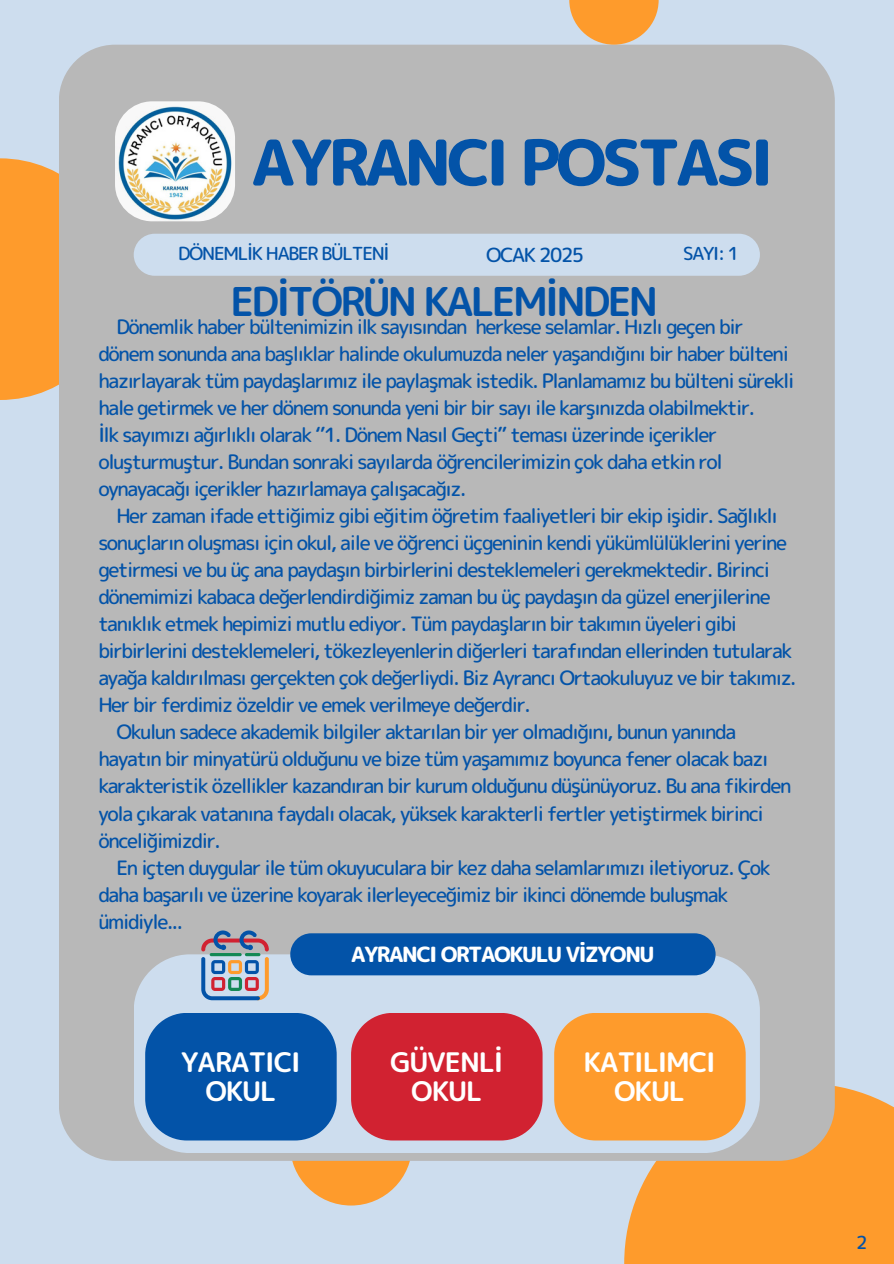
<style>
.page{position:relative;width:894px;height:1264px;background:#fff}
.page>*{position:absolute;margin:0;border:0;box-sizing:border-box;transform-origin:0 0}
.t1{font:63px "rounded mplus 1 p heavy";letter-spacing:-.07em;color:#0353a8}
.t2{font:39.75px "rounded mplus 1 p bold";letter-spacing:-.07em;color:#0353a8}
.t3{font:27px/29.2px "rounded mplus 1 p bold";letter-spacing:-.04em;color:#fff;text-align:center}
.t4{font:21px "rounded mplus 1 p heavy";letter-spacing:-.07em;color:#fff}
.t5{font:19.8px/27px "rounded mplus 1 p medium";letter-spacing:-.07em;color:#0353a8}
.t6{font:19.5px "rounded mplus 1 p medium";letter-spacing:-.07em;color:#0353a8}
.t7{font:18px "rounded mplus 1 p medium";letter-spacing:-.07em;color:#0353a8}
</style>
<div class="page">
<div style="left:0;top:0;width:893px;height:1263px;background:#cdddee"></div>
<div style="left:0;top:158px;width:121px;height:242px;background:#fe9b2c"></div>
<div style="left:624px;top:1083px;width:269px;height:180px;background:#fe9b2c"></div>
<div style="left:290px;top:1083px;width:122px;height:122px;background:#fe9b2c;border-radius:50%"></div>
<div style="left:59px;top:45px;width:775px;height:1115px;background:#b8b8b8;border-radius:56px"></div>
<div style="left:134px;top:954px;width:625px;height:199px;background:#cdddee;border-radius:56px"></div>
<div style="left:134px;top:234px;width:625px;height:42px;background:#cdddee;border-radius:21px"></div>
<div style="left:290px;top:933px;width:425px;height:42px;background:#0353a8;border-radius:21px"></div>
<svg style="left:201px;top:930px;width:68px;height:70px"></svg>
<div style="left:145px;top:1013px;width:191px;height:127px;background:#0353a8"></div>
<div style="left:351px;top:1013px;width:191px;height:127px;background:#d12231"></div>
<div style="left:554px;top:1013px;width:191px;height:127px;background:#fe9b2c"></div>
<svg style="left:569px;top:0;width:89px;height:45px;fill:#fe9b2c"></svg>
<img style="left:115px;top:101px;width:120px;height:120px;border-radius:37px">
<h1 class="t1" style="left:251px;top:118px;width:523px">AYRANCI POSTASI</h1>
<p class="t7" style="left:178px;top:241px;width:213px">DÖNEMLİK HABER BÜLTENİ</p>
<p class="t6" style="left:486px;top:241px;width:100px">OCAK 2025</p>
<h2 class="t2" style="left:230px;top:273px;width:429px">EDİTÖRÜN KALEMİNDEN</h2>
<p class="t7" style="left:683px;top:241px;width:58px">SAYI: 1</p>
<p class="t5" style="left:98px;top:313px;width:697px;text-indent:18px">Dönemlik haber bültenimizin ilk sayısından herkese selamlar. Hızlı geçen bir dönem sonunda ana başlıklar halinde okulumuzda neler yaşandığını bir haber bülteni hazırlayarak tüm paydaşlarımız ile paylaşmak istedik. Planlamamız bu bülteni sürekli hale getirmek ve her dönem sonunda yeni bir bir sayı ile karşınızda olabilmektir.<br>İlk sayımızı ağırlıklı olarak ‘’1. Dönem Nasıl Geçti’’ teması üzerinde içerikler oluşturmuştur. Bundan sonraki sayılarda öğrencilerimizin çok daha etkin rol oynayacağı içerikler hazırlamaya çalışacağız.</p>
<p class="t5" style="left:116px;top:502px;width:662px">Her zaman ifade ettiğimiz gibi eğitim öğretim faaliyetleri bir ekip işidir. Sağlıklı</p>
<p class="t5" style="left:98px;top:529px;width:690px">sonuçların oluşması için okul, aile ve öğrenci üçgeninin kendi yükümlülüklerini yerine</p>
<p class="t5" style="left:98px;top:556px;width:673px">getirmesi ve bu üç ana paydaşın birbirlerini desteklemeleri gerekmektedir. Birinci</p>
<p class="t5" style="left:98px;top:583px;width:673px">dönemimizi kabaca değerlendirdiğimiz zaman bu üç paydaşın da güzel enerjilerine</p>
<p class="t5" style="left:98px;top:610px;width:640px">tanıklık etmek hepimizi mutlu ediyor. Tüm paydaşların bir takımın üyeleri gibi</p>
<p class="t5" style="left:98px;top:637px;width:695px">birbirlerini desteklemeleri, tökezleyenlerin diğerleri tarafından ellerinden tutularak</p>
<p class="t5" style="left:98px;top:664px;width:699px">ayağa kaldırılması gerçekten çok değerliydi. Biz Ayrancı Ortaokuluyuz ve bir takımız.</p>
<p class="t5" style="left:98px;top:691px;width:434px">Her bir ferdimiz özeldir ve emek verilmeye değerdir.</p>
<p class="t5" style="left:116px;top:718px;width:621px">Okulun sadece akademik bilgiler aktarılan bir yer olmadığını, bunun yanında</p>
<p class="t5" style="left:98px;top:745px;width:671px">hayatın bir minyatürü olduğunu ve bize tüm yaşamımız boyunca fener olacak bazı</p>
<p class="t5" style="left:98px;top:772px;width:694px">karakteristik özellikler kazandıran bir kurum olduğunu düşünüyoruz. Bu ana fikirden</p>
<p class="t5" style="left:98px;top:799px;width:667px">yola çıkarak vatanına faydalı olacak, yüksek karakterli fertler yetiştirmek birinci</p>
<p class="t5" style="left:98px;top:826px;width:124px">önceliğimizdir.</p>
<p class="t5" style="left:116px;top:853px;width:655px">En içten duygular ile tüm okuyuculara bir kez daha selamlarımızı iletiyoruz. Çok</p>
<p class="t5" style="left:98px;top:880px;width:631px">daha başarılı ve üzerine koyarak ilerleyeceğimiz bir ikinci dönemde buluşmak</p>
<p class="t5" style="left:98px;top:907px;width:86px">ümidiyle...</p>
<p class="t4" style="left:351px;top:939px;width:305px">AYRANCI ORTAOKULU VİZYONU</p>
<h3 class="t3" style="left:181px;top:1047px;width:121px">YARATICI<br>OKUL</h3>
<h3 class="t3" style="left:390px;top:1047px;width:114px">GÜVENLİ<br>OKUL</h3>
<h3 class="t3" style="left:583px;top:1047px;width:134px">KATILIMCI<br>OKUL</h3>
<p class="t7" style="left:855px;top:1229px;width:13px">2</p>
</div>
